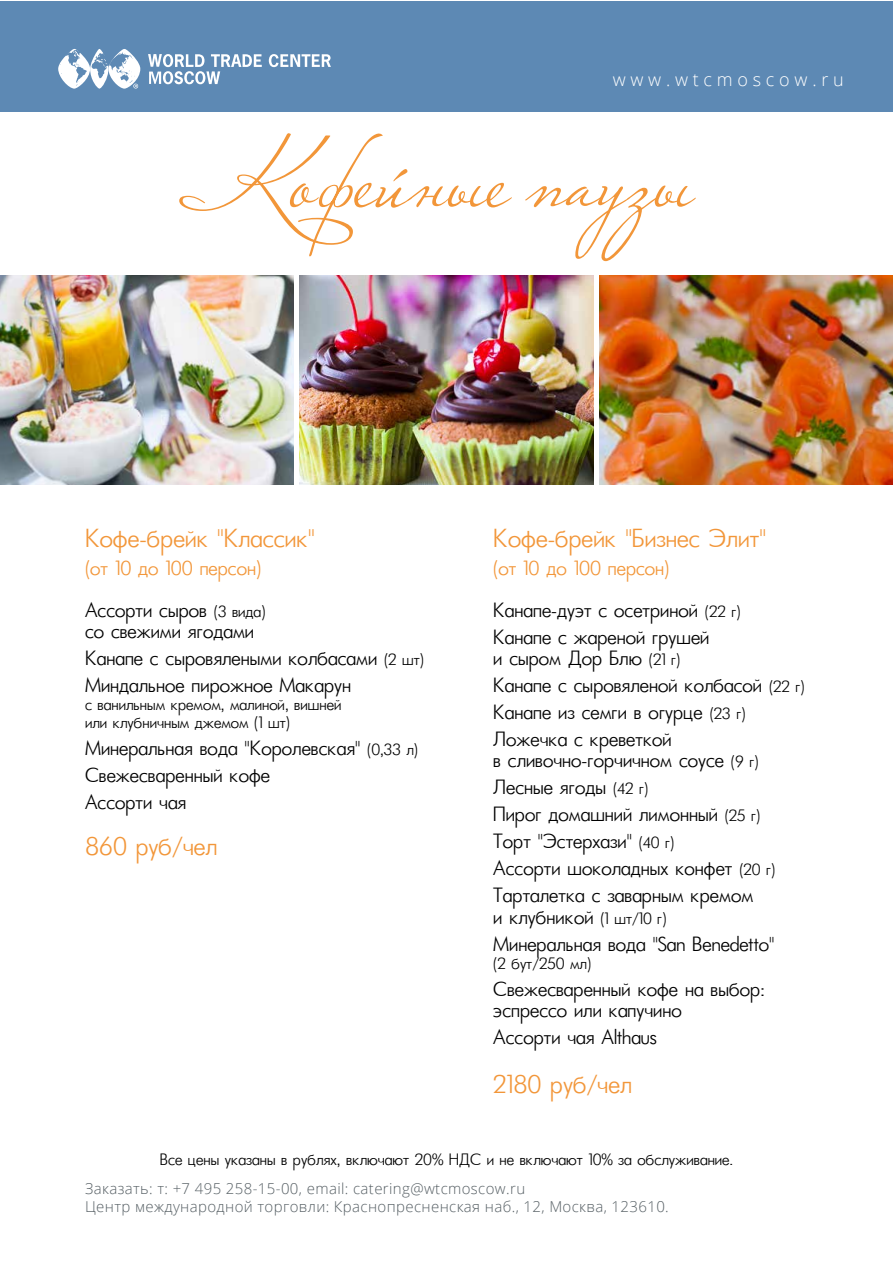
<style>
.page{position:relative;width:893px;height:1263px;background:#fff}
.page>*{position:absolute;margin:0;border:0;box-sizing:border-box;transform-origin:0 0}
.t1{font:100.5px "Marianna";color:#f29639}
.t2{font:300 28.5px "Futura";color:#f29639}
.t3{font:300 22.5px/27px "Futura";color:#000}
.t4{font:300 22.5px "Futura";color:#f29639}
.t5{font:300 18px/18px "Futura";color:#000}
.t6{font:300 18px "Open Sans";letter-spacing:.265em;color:#fff}
.t7{font:300 15px/18px "Open Sans";letter-spacing:.025em;color:#576065}
.s1{font-size:18px}
</style>
<div class="page">
<div style="left:0;top:1px;width:893px;height:110px;background:#5d89b4"></div>
<svg style="left:58px;top:49px;width:82px;height:40px"></svg>
<svg style="left:269px;top:54px;width:62px;height:13px"></svg>
<svg style="left:148px;top:54px;width:114px;height:30px"></svg>
<img style="left:0;top:275px;width:293px;height:210px">
<img style="left:600px;top:275px;width:293px;height:210px">
<img style="left:300px;top:275px;width:293px;height:210px">
<p class="t6" style="left:613px;top:67px;width:233px">www.wtcmoscow.ru</p>
<h1 class="t1" style="left:199px;top:112px;width:496px">Кофейные паузы</h1>
<p class="t2" style="left:85px;top:523px;width:231px">Кофе-брейк "Классик"</p>
<p class="t4" style="left:85px;top:556px;width:178px">(от 10 до 100 персон)</p>
<p class="t3" style="left:85px;top:600px;width:182px;line-height:21px">Ассорти сыров <span class="s1">(3 вида) </span>со свежими ягодами</p>
<p class="t3" style="left:85px;top:645px;width:340px">Канапе с сыровялеными колбасами <span class="s1">(2 шт)<br></span>Миндальное пирожное Макарун</p>
<p class="t5" style="left:85px;top:696px;width:258px">с ванильным кремом, малиной, вишней или клубничным джемом (1 шт)</p>
<p class="t3" style="left:85px;top:735px;width:335px">Минеральная вода "Королевская" <span class="s1">(0,33 л)<br></span>Свежесваренный кофе<br>Ассорти чая</p>
<p class="t2" style="left:85px;top:831px;width:134px">860 руб/чел</p>
<p class="t2" style="left:493px;top:523px;width:274px">Кофе-брейк "Бизнес Элит"</p>
<p class="t4" style="left:493px;top:556px;width:178px">(от 10 до 100 персон)</p>
<p class="t3" style="left:493px;top:597px;width:249px">Канапе-дуэт с осетриной <span class="s1">(22 г)<br></span>Канапе с жареной грушей</p>
<p class="t3" style="left:493px;top:645px;width:313px">и сыром Дор Блю <span class="s1">(21 г)<br></span>Канапе с сыровяленой колбасой <span class="s1">(22 г)<br></span>Канапе из семги в огурце <span class="s1">(23 г)<br></span>Ложечка с креветкой</p>
<p class="t3" style="left:493px;top:747px;width:284px">в сливочно-горчичном соусе <span class="s1">(9 г)<br></span>Лесные ягоды <span class="s1">(42 г)<br></span>Пирог домашний лимонный <span class="s1">(25 г)<br></span>Торт "Эстерхази" <span class="s1">(40 г)<br></span>Ассорти шоколадных конфет <span class="s1">(20 г)<br></span>Тарталетка с заварным кремом</p>
<p class="t3" style="left:493px;top:904px;width:283px">и клубникой <span class="s1">(1 шт/10 г)<br></span>Минеральная вода "San Benedetto"</p>
<p class="t5" style="left:493px;top:955px;width:99px">(2 бут/250 мл)</p>
<p class="t3" style="left:493px;top:979px;width:273px;line-height:21px">Свежесваренный кофе на выбор: эспрессо или капучино</p>
<p class="t3" style="left:493px;top:1024px;width:165px">Ассорти чая Althaus</p>
<p class="t2" style="left:493px;top:1069px;width:140px">2180 руб/чел</p>
<p class="t5" style="left:160px;top:1151px;width:575px">Все цены указаны в рублях, включают 20% НДС и не включают 10% за обслуживание.</p>
<p class="t7" style="left:85px;top:1179px;width:585px">Заказать: т: +7 495 258-15-00, email: catering@wtcmoscow.ru<br>Центр международной торговли: Краснопресненская наб., 12, Москва, 123610.</p>
</div>
